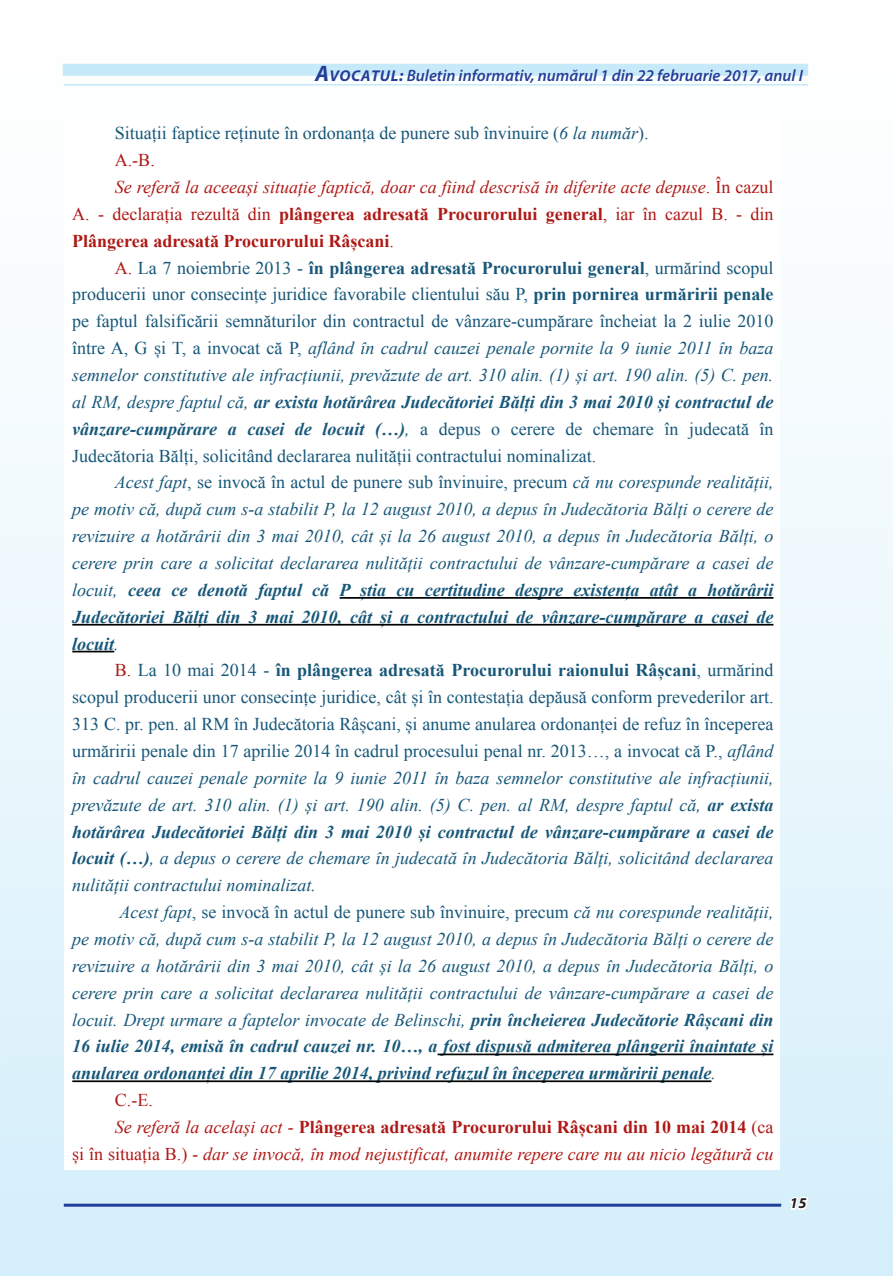
<style>
.page{position:relative;width:893px;height:1276px;background:#fff}
.page>*{position:absolute;margin:0;border:0;box-sizing:border-box;transform-origin:0 0}
.t1{font:italic 18px "Times New Roman";color:#175779}
.t2{font:18px "Times New Roman";color:#175779}
.t3{font:italic 700 18px "Times New Roman";color:#175779}
.t4{font:italic 18px "Times New Roman";color:#ae1916}
.t5{font:700 18px "Times New Roman";color:#175779}
.t6{font:700 18px "Times New Roman";color:#ae1916}
.t7{font:18px "Times New Roman";color:#ae1916}
.t8{font:italic 600 16.5px "Myriad Pro";color:#223f99}
.t9{font:italic 700 15px "Myriad Pro";color:#231f20}
.s1{font-weight:700;font-size:22.5px;color:#fff}
.s2{font-weight:700;font-size:15.75px;color:#fff}
.s3{font-weight:700;font-size:15.75px}
.s4{font-weight:700;color:#fff}
.s5{font-style:italic}
.s6{font-style:normal}
.s7{font-weight:700}
.s8{font-weight:400}
.s9{font-weight:400;color:#ae1916}
.s10{font-weight:400;font-style:normal}
.s11{font-weight:400;font-style:italic}
</style>
<div class="page">
<div style="left:0;top:0;width:893px;height:1276px;background:linear-gradient(to bottom,#fff,#d5effb)"></div>
<svg style="left:789px;top:1195px;width:21px;height:16px"></svg>
<hr style="left:64px;top:1203px;width:717px;height:3px;background:#223f99">
<div style="left:63px;top:64px;width:745px;height:12px;background:#c6eafa"></div>
<hr style="left:64px;top:84px;width:744px;height:1px;background:#c6eafa">
<div style="left:64px;top:119px;width:716px;height:1050px;background:#fff"></div>
<hr style="left:340px;top:597px;width:433px;height:2px;background:#000">
<hr style="left:72px;top:624px;width:701px;height:1px;background:#000">
<hr style="left:72px;top:651px;width:42px;height:1px;background:#000">
<hr style="left:438px;top:1053px;width:335px;height:2px;background:#000">
<hr style="left:72px;top:1080px;width:639px;height:2px;background:#000">
<p class="t8" style="left:315px;top:65px;width:490px"><span class="s1">A</span><span class="s2">VOC</span><span class="s3">A</span><span class="s2">TUL</span><span class="s4">:</span> Buletin informativ, numărul 1 din 22 februarie 2017, anul I</p>
<p class="t2" style="left:115px;top:121px;width:535px">Situații faptice reținute în ordonanța de punere sub învinuire (<span class="s5">6 la număr</span>).</p>
<p class="t7" style="left:115px;top:148px;width:41px">A.-B.</p>
<p class="t4" style="left:115px;top:175px;width:660px">Se referă la aceeași situație faptică, doar ca fiind descrisă în diferite acte depuse<span class="s6">. În cazul</span></p>
<p class="t7" style="left:72px;top:202px;width:703px">A. - declarația rezultă din <span class="s7">plângerea adresată Procurorului general</span>, iar în cazul B. - din</p>
<p class="t6" style="left:72px;top:228px;width:323px">Plângerea adresată Procurorului Râșcani<span class="s8">.</span></p>
<p class="t5" style="left:115px;top:255px;width:660px"><span class="s9">A.</span> <span class="s8">La 7 noiembrie 2013 -</span> în plângerea adresată Procurorului general<span class="s8">, urmărind scopul</span></p>
<p class="t2" style="left:72px;top:282px;width:703px">producerii unor consecințe juridice favorabile clientului său P, <span class="s7">prin pornirea urmăririi penale</span></p>
<p class="t2" style="left:72px;top:309px;width:703px">pe faptul falsificării semnăturilor din contractul de vânzare-cumpărare încheiat la 2 iulie 2010</p>
<p class="t1" style="left:72px;top:336px;width:703px"><span class="s6">între A, G și T, a invocat că P,</span> aflând în cadrul cauzei penale pornite la 9 iunie 2011 în baza</p>
<p class="t1" style="left:72px;top:363px;width:703px">semnelor constitutive ale infracțiunii, prevăzute de art. 310 alin. (1) și art. 190 alin. (5) C. pen.</p>
<p class="t3" style="left:72px;top:389px;width:703px"><span class="s8">al RM, despre faptul că,</span> ar exista hotărârea Judecătoriei Bălți din 3 mai 2010 și contractul de</p>
<p class="t3" style="left:72px;top:416px;width:703px">vânzare-cumpărare a casei de locuit (…)<span class="s8">,</span> <span class="s10">a depus o cerere de chemare în judecată în</span></p>
<p class="t2" style="left:72px;top:443px;width:525px">Judecătoria Bălți, solicitând declararea nulității contractului nominalizat.</p>
<p class="t2" style="left:115px;top:470px;width:660px"><span class="s5">Acest fapt</span>, se invocă în actul de punere sub învinuire, precum <span class="s5">că nu corespunde realității,</span></p>
<p class="t1" style="left:72px;top:497px;width:703px">pe motiv că, după cum s-a stabilit P, la 12 august 2010, a depus în Judecătoria Bălți o cerere de</p>
<p class="t1" style="left:72px;top:524px;width:703px">revizuire a hotărârii din 3 mai 2010, cât și la 26 august 2010, a depus în Judecătoria Bălți, o</p>
<p class="t1" style="left:72px;top:550px;width:703px">cerere prin care a solicitat declararea nulității contractului de vânzare-cumpărare a casei de</p>
<p class="t3" style="left:72px;top:577px;width:703px"><span class="s8">locuit,</span> ceea ce denotă faptul că P știa cu certitudine despre existența atât a hotărârii</p>
<p class="t3" style="left:72px;top:604px;width:703px">Judecătoriei Bălți din 3 mai 2010, cât și a contractului de vânzare-cumpărare a casei de</p>
<p class="t3" style="left:72px;top:631px;width:48px">locuit<span class="s8">.</span></p>
<p class="t5" style="left:115px;top:658px;width:660px"><span class="s9">B.</span> <span class="s8">La 10 mai 2014 -</span> în plângerea adresată Procurorului raionului Râșcani<span class="s8">, urmărind</span></p>
<p class="t2" style="left:72px;top:685px;width:703px">scopul producerii unor consecințe juridice, cât și în contestația depăusă conform prevederilor art.</p>
<p class="t2" style="left:72px;top:712px;width:703px">313 C. pr. pen. al RM în Judecătoria Râșcani, și anume anularea ordonanței de refuz în începerea</p>
<p class="t2" style="left:72px;top:739px;width:703px">urmăririi penale din 17 aprilie 2014 în cadrul procesului penal nr. 2013…, a invocat că P., <span class="s5">aflând</span></p>
<p class="t1" style="left:72px;top:765px;width:703px">în cadrul cauzei penale pornite la 9 iunie 2011 în baza semnelor constitutive ale infracțiunii,</p>
<p class="t1" style="left:72px;top:792px;width:703px">prevăzute de art. 310 alin. (1) și art. 190 alin. (5) C. pen. al RM, despre faptul că, <span class="s7">ar exista</span></p>
<p class="t3" style="left:72px;top:819px;width:703px">hotărârea Judecătoriei Bălți din 3 mai 2010 și contractul de vânzare-cumpărare a casei de</p>
<p class="t1" style="left:72px;top:846px;width:703px"><span class="s7">locuit (…)</span>, a depus o cerere de chemare în judecată în Judecătoria Bălți, solicitând declararea</p>
<p class="t1" style="left:72px;top:873px;width:245px">nulității contractului nominalizat.</p>
<p class="t2" style="left:120px;top:900px;width:655px"><span class="s5">Acest fapt</span>, se invocă în actul de punere sub învinuire, precum <span class="s5">că nu corespunde realității,</span></p>
<p class="t1" style="left:72px;top:926px;width:703px">pe motiv că, după cum s-a stabilit P, la 12 august 2010, a depus în Judecătoria Bălți o cerere de</p>
<p class="t1" style="left:72px;top:953px;width:703px">revizuire a hotărârii din 3 mai 2010, cât și la 26 august 2010, a depus în Judecătoria Bălți, o</p>
<p class="t1" style="left:72px;top:980px;width:703px">cerere prin care a solicitat declararea nulității contractului de vânzare-cumpărare a casei de</p>
<p class="t1" style="left:72px;top:1007px;width:703px">locuit. Drept urmare a faptelor invocate de Belinschi, <span class="s7">prin încheierea Judecătorie Râșcani din</span></p>
<p class="t3" style="left:72px;top:1034px;width:703px">16 iulie 2014, emisă în cadrul cauzei nr. 10…, a fost dispusă admiterea plângerii înaintate și</p>
<p class="t3" style="left:72px;top:1060px;width:645px">anularea ordonanței din 17 aprilie 2014, privind refuzul în începerea urmăririi penale<span class="s8">.</span></p>
<p class="t7" style="left:115px;top:1088px;width:39px">C.-E.</p>
<p class="t6" style="left:115px;top:1114px;width:660px"><span class="s11">Se referă la același act -</span> Plângerea adresată Procurorului Râșcani din 10 mai 2014 <span class="s8">(ca</span></p>
<p class="t4" style="left:72px;top:1141px;width:703px"><span class="s6">și în situația B.)</span> - dar se invocă, în mod nejustificat, anumite repere care nu au nicio legătură cu</p>
<p class="t9" style="left:790px;top:1193px;width:18px">15</p>
</div>
